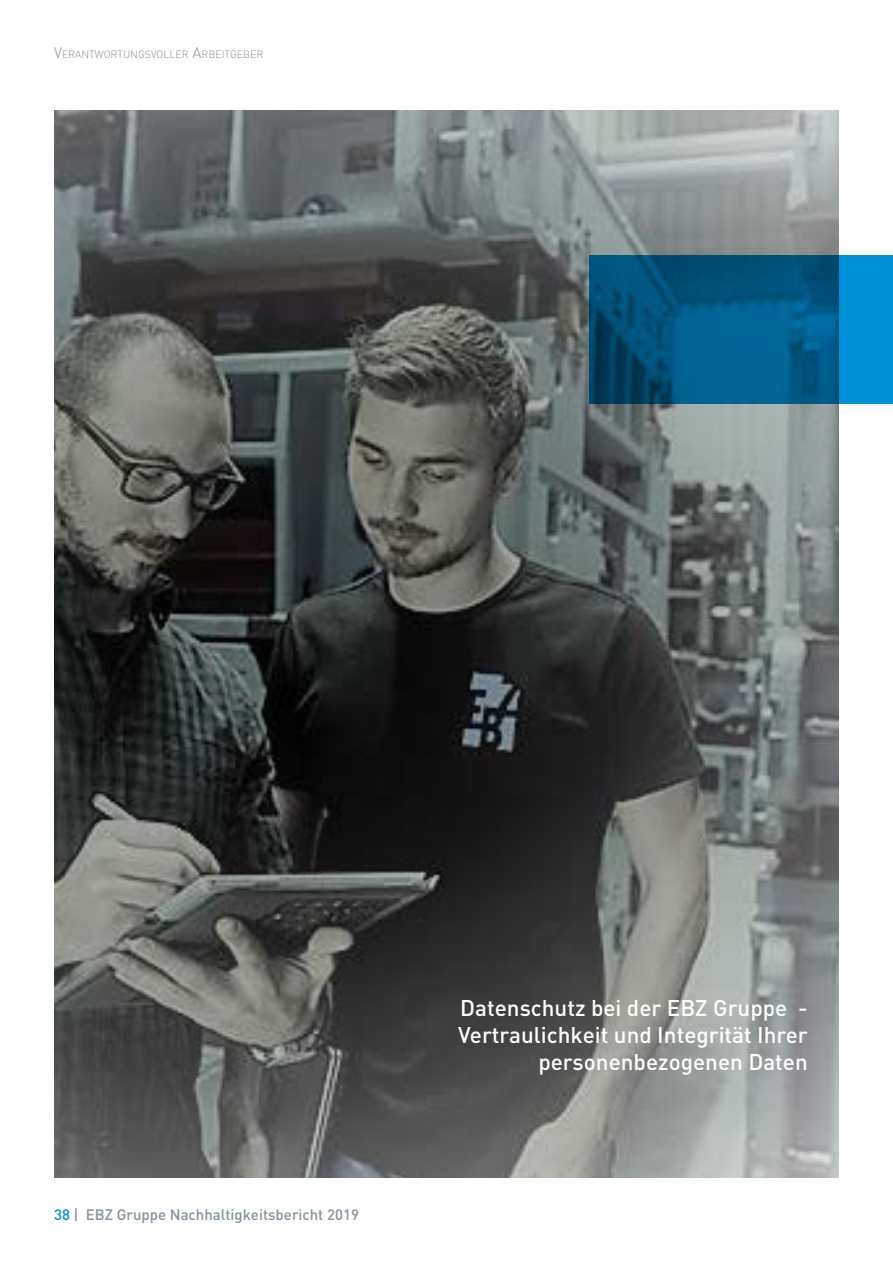
<style>
.page{position:relative;width:893px;height:1263px;background:#fff}
.page>*{position:absolute;margin:0;border:0;box-sizing:border-box;transform-origin:0 0}
.t1{font:500 22.5px/27px "DIN Pro";color:#fff;text-align:right}
.t2{font:500 15px "DIN Pro";color:#83929b}
.t3{font:300 10.5px "DIN Pro";color:#83929b}
.s1{font-size:15px}
.s2{color:#0090d7}
</style>
<div class="page">
<img style="left:54px;top:111px;width:785px;height:1067px">
<svg style="left:589px;top:255px;width:304px;height:149px;background:#005f8e"></svg>
<p class="t3" style="left:54px;top:47px;width:211px"><span class="s1">V</span>ERANTWORTU NGSVOLLER <span class="s1">A</span>RBEITG EBER</p>
<p class="t2" style="left:54px;top:1205px;width:306px"><span class="s2">38</span> | EBZ Gruppe Nachhaltigkeitsbericht 2019</p>
<p class="t1" style="left:458px;top:993px;width:351px">Datenschutz bei der EBZ Gruppe -<br>Vertraulichkeit und Integrität Ihrer personenbezogenen Daten</p>
</div>
